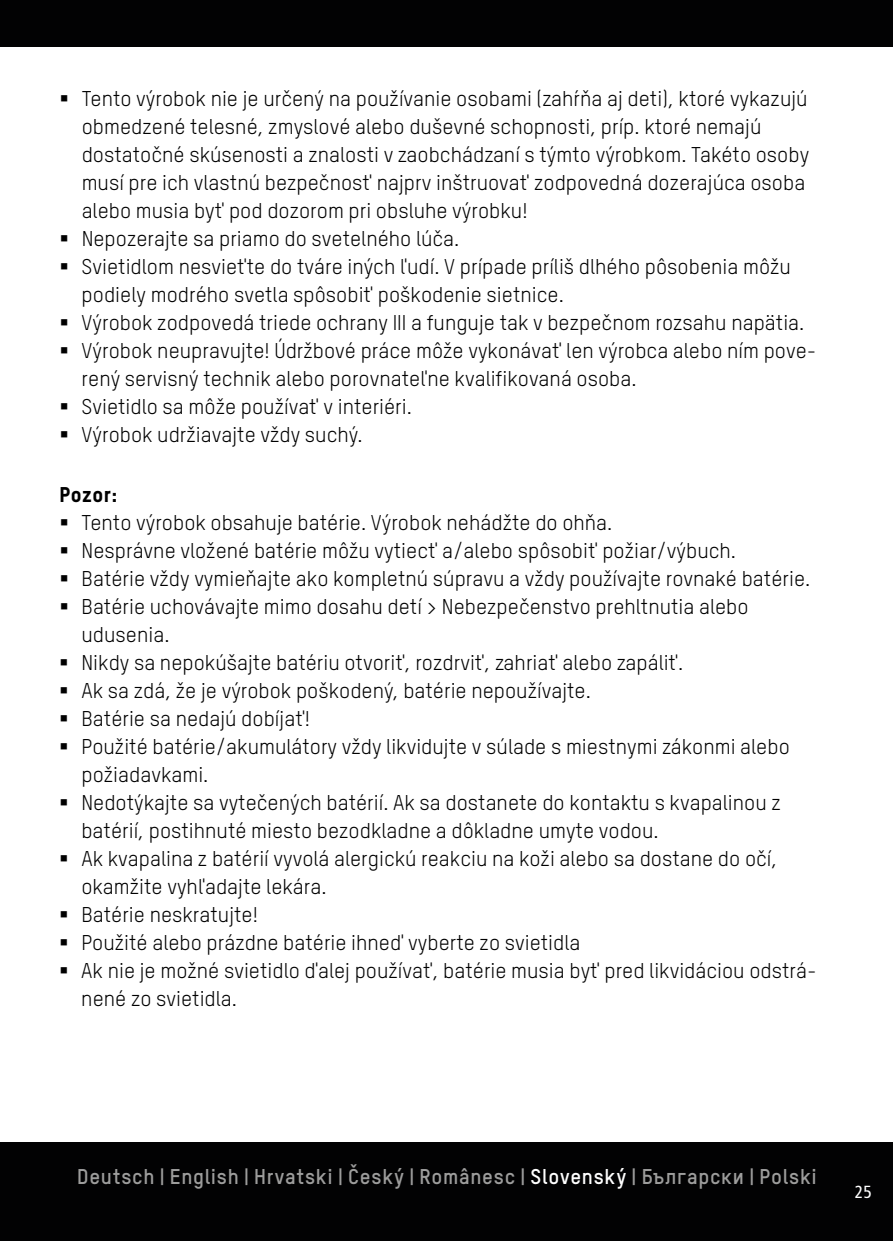
<style>
.page{position:relative;width:893px;height:1241px;background:#fff}
.page>*{position:absolute;margin:0;border:0;box-sizing:border-box;transform-origin:0 0}
.t1{font:21px/28px "TSTARPRO";color:#000}
.t2{font:700 21px "TSTARPRO";letter-spacing:.035em;color:#9d9d9c}
.t3{font:800 21px "TSTARPRO";letter-spacing:.035em;color:#000}
.t4{font:condensed 17.5px "Frutiger LT Std";color:#fff}
.s1{color:#fff}
</style>
<div class="page">
<div style="left:0;top:1142px;width:893px;height:98px;background:#020203"></div>
<div style="left:0;top:0;width:893px;height:47px;background:#020203"></div>
<p class="t1" style="left:82px;top:83px;width:729px;text-indent:-22px">▪ Tento výrobok nie je určený na používanie osobami (zahŕňa aj deti), ktoré vykazujú obmedzené telesné, zmyslové alebo duševné schopnosti, príp. ktoré nemajú dostatočné skúsenosti a znalosti v zaobchádzaní s týmto výrobkom. Takéto osoby musí pre ich vlastnú bezpečnosť najprv inštruovať zodpovedná dozerajúca osoba alebo musia byť pod dozorom pri obsluhe výrobku!</p>
<p class="t1" style="left:59px;top:223px;width:401px">▪ Nepozerajte sa priamo do svetelného lúča.</p>
<p class="t1" style="left:82px;top:251px;width:711px;text-indent:-22px">▪ Svietidlom nesvieťte do tváre iných ľudí. V prípade príliš dlhého pôsobenia môžu podiely modrého svetla spôsobiť poškodenie sietnice.</p>
<p class="t1" style="left:59px;top:307px;width:746px">▪ Výrobok zodpovedá triede ochrany III a funguje tak v bezpečnom rozsahu napätia.</p>
<p class="t1" style="left:82px;top:335px;width:736px;text-indent:-22px">▪ Výrobok neupravujte! Údržbové práce môže vykonávať len výrobca alebo ním pove&shy;rený servisný technik alebo porovnateľne kvalifikovaná osoba.</p>
<p class="t1" style="left:59px;top:391px;width:354px">▪ Svietidlo sa môže používať v interiéri.</p>
<p class="t1" style="left:59px;top:419px;width:305px">▪ Výrobok udržiavajte vždy suchý.</p>
<p class="t3" style="left:59px;top:480px;width:59px">Pozor:</p>
<p class="t1" style="left:59px;top:507px;width:555px">▪ Tento výrobok obsahuje batérie. Výrobok nehádžte do ohňa.</p>
<p class="t1" style="left:59px;top:535px;width:678px">▪ Nesprávne vložené batérie môžu vytiecť a/alebo spôsobiť požiar/výbuch.</p>
<p class="t1" style="left:59px;top:563px;width:752px">▪ Batérie vždy vymieňajte ako kompletnú súpravu a vždy používajte rovnaké batérie.</p>
<p class="t1" style="left:82px;top:591px;width:669px;text-indent:-22px">▪ Batérie uchovávajte mimo dosahu detí &gt; Nebezpečenstvo prehltnutia alebo udusenia.</p>
<p class="t1" style="left:59px;top:647px;width:626px">▪ Nikdy sa nepokúšajte batériu otvoriť, rozdrviť, zahriať alebo zapáliť.</p>
<p class="t1" style="left:59px;top:675px;width:533px">▪ Ak sa zdá, že je výrobok poškodený, batérie nepoužívajte.</p>
<p class="t1" style="left:59px;top:703px;width:252px">▪ Batérie sa nedajú dobíjať!</p>
<p class="t1" style="left:81px;top:731px;width:710px;text-indent:-22px">▪ Použité batérie/akumulátory vždy likvidujte v súlade s miestnymi zákonmi alebo požiadavkami.</p>
<p class="t1" style="left:81px;top:787px;width:701px;text-indent:-22px">▪ Nedotýkajte sa vytečených batérií. Ak sa dostanete do kontaktu s kvapalinou z batérií, postihnuté miesto bezodkladne a dôkladne umyte vodou.</p>
<p class="t1" style="left:81px;top:843px;width:697px;text-indent:-22px">▪ Ak kvapalina z batérií vyvolá alergickú reakciu na koži alebo sa dostane do očí, okamžite vyhľadajte lekára.</p>
<p class="t1" style="left:59px;top:899px;width:200px">▪ Batérie neskratujte!</p>
<p class="t1" style="left:59px;top:927px;width:523px">▪ Použité alebo prázdne batérie ihneď vyberte zo svietidla</p>
<p class="t1" style="left:81px;top:955px;width:737px;text-indent:-22px">▪ Ak nie je možné svietidlo ďalej používať, batérie musia byť pred likvidáciou odstrá&shy;nené zo svietidla.</p>
<p class="t2" style="left:77px;top:1162px;width:741px">Deutsch | English | Hrvatski | Český | Românesc | <span class="s1">Slovenský</span> | Български | Polski</p>
<p class="t4" style="left:855px;top:1181px;width:19px">25</p>
</div>
